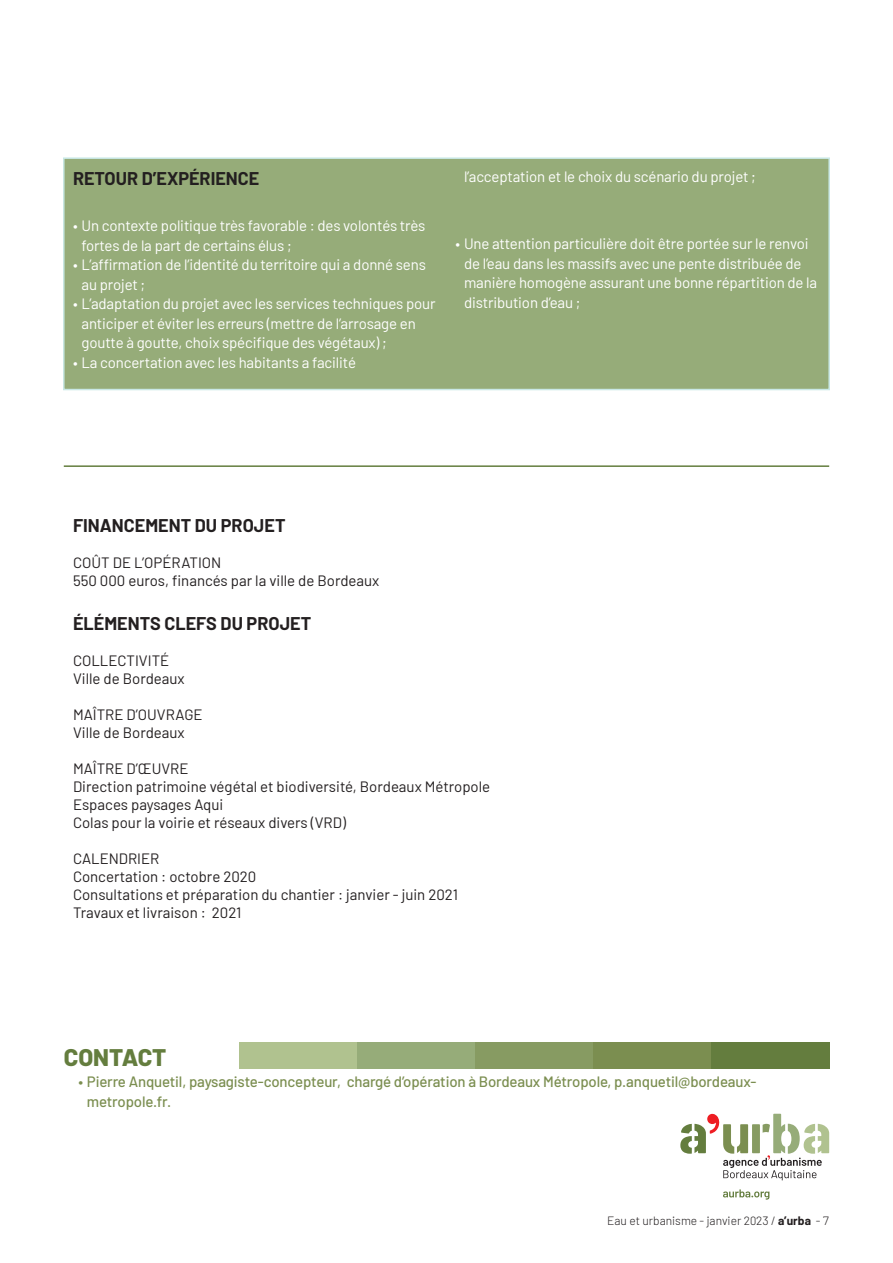
<style>
.page{position:relative;width:893px;height:1263px;background:#fff}
.page>*{position:absolute;margin:0;border:0;box-sizing:border-box;transform-origin:0 0}
.t1{font:800 24px "Barlow";letter-spacing:-.005em;color:#647d3e}
.t2{font:700 18px "Barlow";color:#231f20}
.t3{font:15px/19.5px "Barlow";letter-spacing:-.01em;color:#fff}
.t4{font:15px/18px "Barlow";color:#231f20}
.t5{font:500 15px/19.5px "Barlow";letter-spacing:-.01em;color:#7b8e50}
.t6{font:300 12px "Barlow";color:#231f20}
.s1{font-weight:700}
</style>
<div class="page">
<svg style="left:680px;top:1114px;width:149px;height:66px"></svg>
<svg style="left:723px;top:1189px;width:46px;height:10px"></svg>
<div style="left:239px;top:1042px;width:118px;height:26px;background:#b0c28f"></div>
<div style="left:357px;top:1042px;width:118px;height:26px;background:#96ac79"></div>
<div style="left:475px;top:1042px;width:118px;height:26px;background:#879b62"></div>
<div style="left:593px;top:1042px;width:118px;height:26px;background:#7b8e50"></div>
<div style="left:711px;top:1042px;width:118px;height:26px;background:#647d3e"></div>
<div style="left:64px;top:158px;width:765px;height:231px;background:#96ac79"></div>
<div style="left:63px;top:157px;width:767px;height:233px;border:2px solid #c9e8e6"></div>
<hr style="left:64px;top:465px;width:765px;height:2px;background:#647d3e">
<p class="t2" style="left:73px;top:166px;width:188px">RETOUR D’EXPÉRIENCE</p>
<p class="t3" style="left:82px;top:215px;width:345px;text-indent:-9px">• Un contexte politique très favorable : des volontés très fortes de la part de certains élus ;</p>
<p class="t3" style="left:82px;top:254px;width:346px;text-indent:-9px">• L’affirmation de l’identité du territoire qui a donné sens au projet ;</p>
<p class="t3" style="left:82px;top:293px;width:355px;text-indent:-9px">• L’adaptation du projet avec les services techniques pour anticiper et éviter les erreurs (mettre de l’arrosage en goutte à goutte, choix spécifique des végétaux) ;</p>
<p class="t3" style="left:73px;top:352px;width:284px">• La concertation avec les habitants a facilité</p>
<p class="t3" style="left:464px;top:166px;width:293px">l’acceptation et le choix du scénario du projet ;</p>
<p class="t3" style="left:464px;top:233px;width:355px;text-indent:-9px">• Une attention particulière doit être portée sur le renvoi de l’eau dans les massifs avec une pente distribuée de manière homogène assurant une bonne répartition de la distribution d’eau ;</p>
<p class="t2" style="left:73px;top:513px;width:214px">FINANCEMENT DU PROJET</p>
<p class="t4" style="left:73px;top:553px;width:308px">COÛT DE L’OPÉRATION<br>550 000 euros, financés par la ville de Bordeaux</p>
<p class="t2" style="left:73px;top:610px;width:240px">ÉLÉMENTS CLEFS DU PROJET</p>
<p class="t4" style="left:73px;top:650px;width:113px">COLLECTIVITÉ<br>Ville de Bordeaux</p>
<p class="t4" style="left:73px;top:704px;width:131px">MAÎTRE D’OUVRAGE<br>Ville de Bordeaux</p>
<p class="t4" style="left:73px;top:758px;width:419px">MAÎTRE D’ŒUVRE<br>Direction patrimoine végétal et biodiversité, Bordeaux Métropole Espaces paysages Aqui<br>Colas pour la voirie et réseaux divers (VRD)</p>
<p class="t4" style="left:73px;top:848px;width:386px">CALENDRIER<br>Concertation : octobre 2020<br>Consultations et préparation du chantier : janvier - juin 2021<br>Travaux et livraison : 2021</p>
<h1 class="t1" style="left:64px;top:1039px;width:104px">CONTACT</h1>
<p class="t5" style="left:87px;top:1071px;width:671px;text-indent:-9px">• Pierre Anquetil, paysagiste-concepteur, chargé d’opération à Bordeaux Métropole, p.anquetil@bordeaux&shy;metropole.fr.</p>
<p class="t6" style="left:607px;top:1212px;width:223px">Eau et urbanisme - janvier 2023 / <span class="s1">a’urba</span> - 7</p>
</div>
